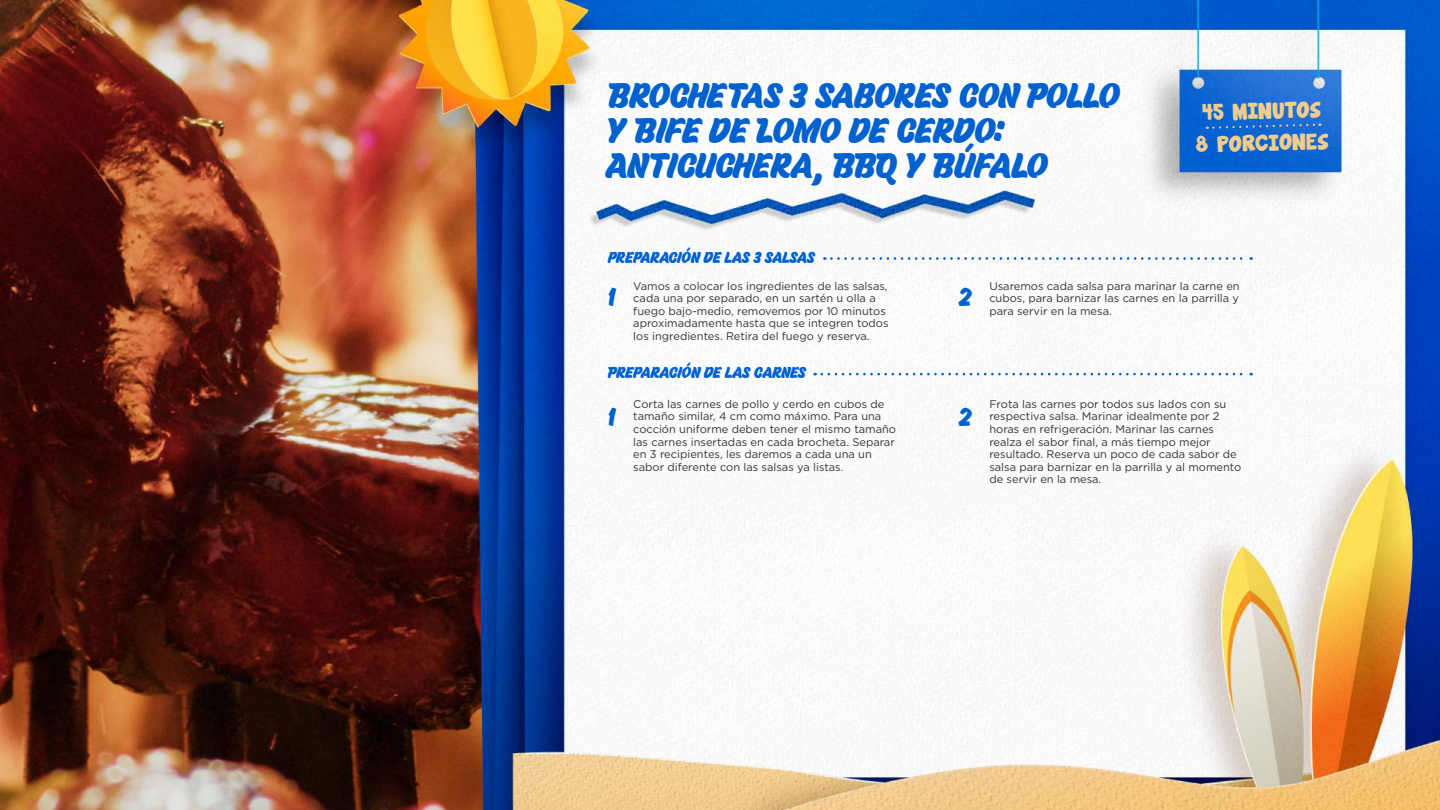
<style>
.page{position:relative;width:1440px;height:810px;background:#fff}
.page>*{position:absolute;margin:0;border:0;box-sizing:border-box;transform-origin:0 0}
.t1{font:35.7px/35px "Brothery";color:#0061cf}
.t2{font:700 27.22px "Ahkio";color:#0061cf}
.t3{font:20.25px/31.9px "Janda Manatee Solid";color:#f0cd8d;text-align:center}
.t4{font:15.9px "Brothery";color:#0061cf}
.t5{font:11.1px/12.6px "Gotham";color:#333}
</style>
<div class="page">
<img style="left:0;top:0;width:1440px;height:810px">
<svg style="left:1207px;top:122px;width:113px;height:8px"></svg>
<svg style="left:831px;top:257px;width:421px;height:3px"></svg>
<svg style="left:822px;top:373px;width:430px;height:2px"></svg>
<h1 class="t1" style="left:607px;top:79px;width:514px">BROCHETAS 3 SABORES CON POLLO<br>Y BIFE DE LOMO DE CERDO:<br>ANTICUCHERA, BBQ Y BÚFALO</h1>
<h3 class="t4" style="left:608px;top:247px;width:208px">PREPARACIÓN DE LAS 3 SALSAS</h3>
<h3 class="t3" style="left:1195px;top:97px;width:134px;rotate:-1deg">45 MINUTOS<br>8 PORCIONES</h3>
<h2 class="t2" style="left:607px;top:281px;width:9px">1</h2>
<p class="t5" style="left:633px;top:279px;width:257px">Vamos a colocar los ingredientes de las salsas, cada una por separado, en un sartén u olla a fuego bajo-medio, removemos por 10 minutos aproximadamente hasta que se integren todos los ingredientes. Retira del fuego y reserva.</p>
<h3 class="t4" style="left:608px;top:363px;width:199px">PREPARACIÓN DE LAS CARNES</h3>
<h2 class="t2" style="left:958px;top:281px;width:14px">2</h2>
<p class="t5" style="left:989px;top:279px;width:252px;text-align:justify">Usaremos cada salsa para marinar la carne en cubos, para barnizar las carnes en la parrilla y para servir en la mesa.</p>
<p class="t5" style="left:633px;top:397px;width:264px">Corta las carnes de pollo y cerdo en cubos de tamaño similar, 4 cm como máximo. Para una cocción uniforme deben tener el mismo tamaño las carnes insertadas en cada brocheta. Separar en 3 recipientes, les daremos a cada una un sabor diferente con las salsas ya listas.</p>
<p class="t5" style="left:989px;top:397px;width:254px">Frota las carnes por todos sus lados con su respectiva salsa. Marinar idealmente por 2 horas en refrigeración. Marinar las carnes realza el sabor final, a más tiempo mejor resultado. Reserva un poco de cada sabor de salsa para barnizar en la parrilla y al momento de servir en la mesa.</p>
<h2 class="t2" style="left:607px;top:400px;width:9px">1</h2>
<h2 class="t2" style="left:958px;top:400px;width:14px">2</h2>
</div>
